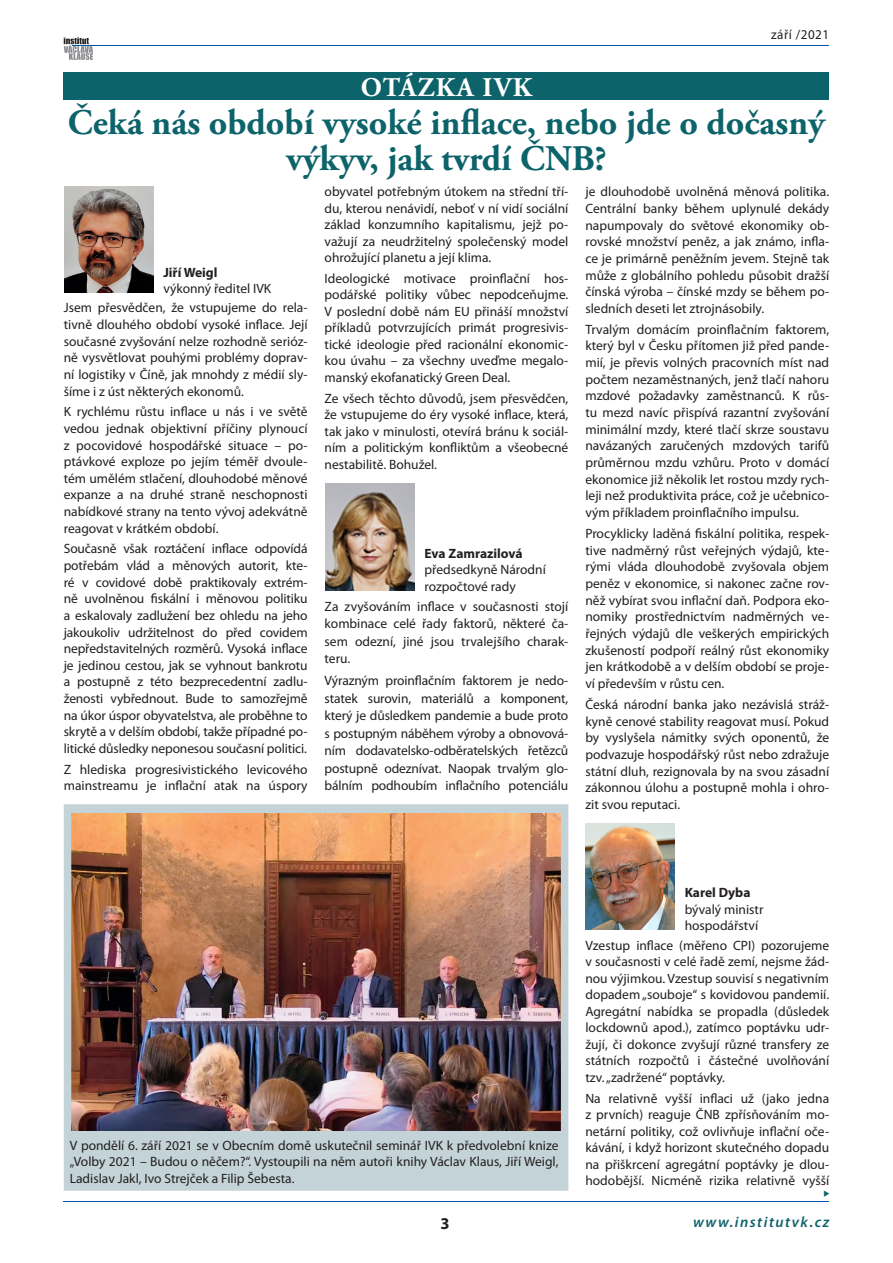
<style>
.page{position:relative;width:893px;height:1263px;background:#fff}
.page>*{position:absolute;margin:0;border:0;box-sizing:border-box;transform-origin:0 0}
.Titulek_červený{font:700 36px/36px "Adobe Garamond Pro";color:#0d636a;text-align:center}
.Text_bílý{font:700 27px "Adobe Garamond Pro";letter-spacing:.055em;color:#fff}
.t1{font:700 16.5px "Myriad Pro";color:#231f20}
.t2{font:italic 600 15px "Myriad Pro";letter-spacing:.1em;color:#0d636a}
.Klasika{font:13.5px/16.6px "Myriad Pro";color:#231f20;text-align:justify}
.Klasika-2{font:13.5px "Myriad Pro";letter-spacing:.04em;color:#231f20}
.s1{font-weight:700}
</style>
<div class="page">
<hr style="left:64px;top:1201px;width:765px;height:1px;background:#0154a6">
<svg style="left:64px;top:37px;width:29px;height:23px"></svg>
<hr style="left:72px;top:45px;width:242px;height:1px;background:#0154a6">
<hr style="left:149px;top:45px;width:679px;height:1px;background:#0154a6">
<img style="left:64px;top:186px;width:89px;height:106px">
<img style="left:325px;top:484px;width:89px;height:106px">
<img style="left:585px;top:823px;width:90px;height:106px">
<div style="left:64px;top:72px;width:765px;height:28px;background:#0d636a"></div>
<div style="left:68px;top:808px;width:497px;height:379px;background:#c3d3d7"></div>
<img style="left:73px;top:813px;width:486px;height:318px">
<div style="left:64px;top:804px;width:504px;height:387px;border:8px solid #c3d3d7"></div>
<p class="Klasika-2" style="left:771px;top:27px;width:59px">září /2021</p>
<p class="Text_bílý" style="left:361px;top:72px;width:173px">OTÁZKA IVK</p>
<p class="Titulek_červený" style="left:68px;top:106px;width:759px">Čeká nás období vysoké inflace, nebo jde o dočasný výkyv, jak tvrdí ČNB?</p>
<p class="Klasika" style="left:163px;top:264px;width:109px"><span class="s1">Jiří Weigl<br></span>výkonný ředitel IVK</p>
<p class="Klasika" style="left:64px;top:300px;width:245px">Jsem přesvědčen, že vstupujeme do rela&shy;tivně dlouhého období vysoké inflace. Její současné zvyšování nelze rozhodně serióz&shy;ně vysvětlovat pouhými problémy doprav&shy;ní logistiky v Číně, jak mnohdy z médií sly&shy;šíme i z úst některých ekonomů.</p>
<p class="Klasika" style="left:64px;top:404px;width:245px">K rychlému růstu inflace u nás i ve světě vedou jednak objektivní příčiny plynoucí z pocovidové hospodářské situace – po&shy;ptávkové exploze po jejím téměř dvoule&shy;tém umělém stlačení, dlouhodobé měnové expanze a na druhé straně neschopnosti nabídkové strany na tento vývoj adekvátně reagovat v krátkém období.</p>
<p class="Klasika" style="left:64px;top:541px;width:245px">Současně však roztáčení inflace odpovídá potřebám vlád a měnových autorit, kte&shy;ré v covidové době praktikovaly extrém&shy;ně uvolněnou fiskální i měnovou politiku a eskalovaly zadlužení bez ohledu na jeho jakoukoliv udržitelnost do před covidem nepředstavitelných rozměrů. Vysoká inflace je jedinou cestou, jak se vyhnout bankrotu a postupně z této bezprecedentní zadlu&shy;ženosti vybřednout. Bude to samozřejmě na úkor úspor obyvatelstva, ale proběhne to skrytě a v delším období, takže případné po&shy;litické důsledky neponesou současní politici.</p>
<p class="Klasika" style="left:64px;top:761px;width:245px">Z hlediska progresivistického levicového mainstreamu je inflační atak na úspory</p>
<p class="Klasika" style="left:325px;top:184px;width:245px">obyvatel potřebným útokem na střední tří&shy;du, kterou nenávidí, neboť v ní vidí sociální základ konzumního kapitalismu, jejž po&shy;važují za neudržitelný společenský model ohrožující planetu a její klima.</p>
<p class="Klasika" style="left:325px;top:270px;width:245px">Ideologické motivace proinflační hos&shy;podářské politiky vůbec nepodceňujme.<br>V poslední době nám EU přináší množství příkladů potvrzujících primát progresivis&shy;tické ideologie před racionální ekonomic&shy;kou úvahu – za všechny uveďme megalo&shy;manský ekofanatický Green Deal.</p>
<p class="Klasika" style="left:325px;top:390px;width:245px">Ze všech těchto důvodů, jsem přesvědčen, že vstupujeme do éry vysoké inflace, která, tak jako v minulosti, otevírá bránu k sociál&shy;ním a politickým konfliktům a všeobecné nestabilitě. Bohužel.</p>
<p class="Klasika" style="left:424px;top:545px;width:123px;text-align:left"><span class="s1">Eva Zamrazilová </span>předsedkyně Národní rozpočtové rady</p>
<p class="Klasika" style="left:325px;top:598px;width:245px;line-height:17.5px">Za zvyšováním inflace v současnosti stojí kombinace celé řady faktorů, některé ča&shy;sem odezní, jiné jsou trvalejšího charak&shy;teru.</p>
<p class="Klasika" style="left:325px;top:672px;width:245px;line-height:17.5px">Výrazným proinflačním faktorem je nedo&shy;statek surovin, materiálů a komponent, který je důsledkem pandemie a bude proto s postupným náběhem výroby a obnovová&shy;ním dodavatelsko-odběratelských řetězců postupně odeznívat. Naopak trvalým glo&shy;bálním podhoubím inflačního potenciálu</p>
<p class="Klasika" style="left:585px;top:184px;width:245px">je dlouhodobě uvolněná měnová politika.<br>Centrální banky během uplynulé dekády napumpovaly do světové ekonomiky ob&shy;rovské množství peněz, a jak známo, infla&shy;ce je primárně peněžním jevem. Stejně tak může z globálního pohledu působit dražší čínská výroba – čínské mzdy se během po&shy;sledních deseti let ztrojnásobily.</p>
<p class="Klasika" style="left:585px;top:321px;width:245px">Trvalým domácím proinflačním faktorem, který byl v Česku přítomen již před pande&shy;mií, je převis volných pracovních míst nad počtem nezaměstnaných, jenž tlačí nahoru mzdové požadavky zaměstnanců. K růs&shy;tu mezd navíc přispívá razantní zvyšování minimální mzdy, které tlačí skrze soustavu navázaných zaručených mzdových tarifů průměrnou mzdu vzhůru. Proto v domácí ekonomice již několik let rostou mzdy rych&shy;leji než produktivita práce, což je učebnico&shy;vým příkladem proinflačního impulsu.</p>
<p class="Klasika" style="left:585px;top:525px;width:245px">Procyklicky laděná fiskální politika, respek&shy;tive nadměrný růst veřejných výdajů, kte&shy;rými vláda dlouhodobě zvyšovala objem peněz v ekonomice, si nakonec začne rov&shy;něž vybírat svou inflační daň. Podpora eko&shy;nomiky prostřednictvím nadměrných ve&shy;řejných výdajů dle veškerých empirických zkušeností podpoří reálný růst ekonomiky jen krátkodobě a v delším období se proje&shy;ví především v růstu cen.</p>
<p class="Klasika" style="left:585px;top:696px;width:245px">Česká národní banka jako nezávislá stráž&shy;kyně cenové stability reagovat musí. Pokud by vyslyšela námitky svých oponentů, že podvazuje hospodářský růst nebo zdražuje státní dluh, rezignovala by na svou zásadní zákonnou úlohu a postupně mohla i ohro&shy;zit svou reputaci.</p>
<p class="Klasika" style="left:70px;top:1137px;width:490px">V pondělí 6. září 2021 se v Obecním domě uskutečnil seminář IVK k předvolební knize „Volby 2021 – Budou o něčem?“. Vystoupili na něm autoři knihy Václav Klaus, Jiří Weigl, Ladislav Jakl, Ivo Strejček a Filip Šebesta.</p>
<p class="Klasika" style="left:685px;top:885px;width:80px;text-align:left"><span class="s1">Karel Dyba </span>bývalý ministr hospodářství</p>
<p class="Klasika" style="left:585px;top:937px;width:245px">Vzestup inflace (měřeno CPI) pozorujeme v současnosti v celé řadě zemí, nejsme žád&shy;nou výjimkou. Vzestup souvisí s negativním dopadem „souboje“ s kovidovou pandemií.<br>Agregátní nabídka se propadla (důsledek lockdownů apod.), zatímco poptávku udr&shy;žují, či dokonce zvyšují různé transfery ze státních rozpočtů i částečné uvolňování tzv. „zadržené“ poptávky.</p>
<p class="Klasika" style="left:585px;top:1090px;width:245px">Na relativně vyšší inflaci už (jako jedna z prvních) reaguje ČNB zpřísňováním mo&shy;netární politiky, což ovlivňuje inflační oče&shy;kávání, i když horizont skutečného dopadu na přiškrcení agregátní poptávky je dlou&shy;hodobější. Nicméně rizika relativně vyšší</p>
<p class="t1" style="left:440px;top:1214px;width:11px">3</p>
<p class="t2" style="left:693px;top:1213px;width:138px">www.institutvk.cz</p>
</div>
